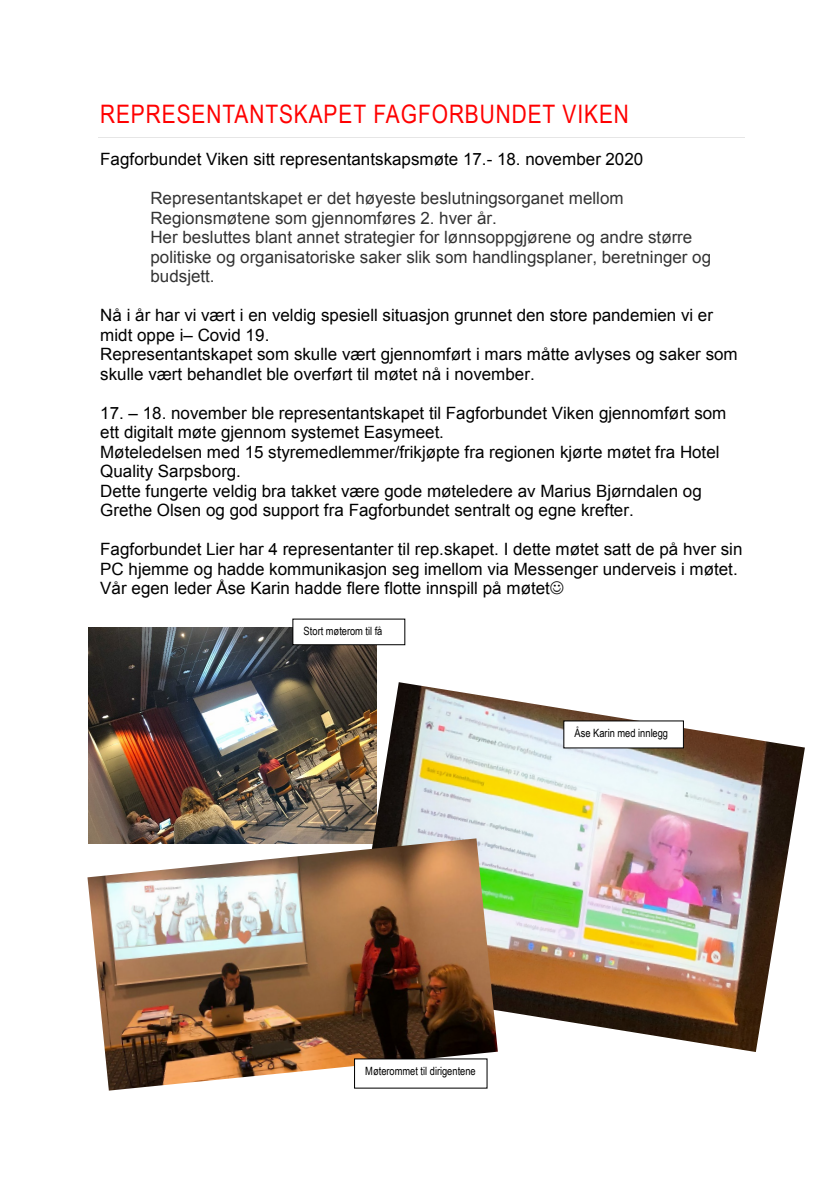
<style>
.page{position:relative;width:840px;height:1191px;background:#fff}
.page>*{position:absolute;margin:0;border:0;box-sizing:border-box;transform-origin:0 0}
.t1{font:25.4px "Arial Narrow";letter-spacing:.035em;color:#f00}
.t2{font:17px/19.6px "Arial";color:#000}
.t3{font:17px/19.6px "Arial";color:#333}
.t4{font:11.4px "Arial Narrow";letter-spacing:-.005em;color:#000}
</style>
<div class="page">
<img style="left:88px;top:628px;width:288px;height:210px">
<hr style="left:98px;top:137px;width:646px;height:1px;background:#e6e6e6">
<img style="left:349px;top:682px;width:455px;height:370px">
<img style="left:87px;top:838px;width:410px;height:252px">
<div style="left:293px;top:619px;width:111px;height:25px;background:#fff"></div>
<div style="left:292px;top:618px;width:113px;height:27px;border:1px solid #000"></div>
<div style="left:563px;top:721px;width:120px;height:27px;background:#fff"></div>
<div style="left:354px;top:1059px;width:133px;height:29px;background:#fff"></div>
<p class="t1" style="left:100px;top:96px;width:530px">REPRESENTANTSKAPET FAGFORBUNDET VIKEN</p>
<p class="t2" style="left:100px;top:149px;width:544px">Fagforbundet Viken sitt representantskapsmøte 17.- 18. november 2020</p>
<p class="t3" style="left:150px;top:188px;width:562px">Representantskapet er det høyeste beslutningsorganet mellom Regionsmøtene som gjennomføres 2. hver år.<br>Her besluttes blant annet strategier for lønnsoppgjørene og andre større politiske og organisatoriske saker slik som handlingsplaner, beretninger og budsjett.</p>
<p class="t2" style="left:100px;top:305px;width:638px">Nå i år har vi vært i en veldig spesiell situasjon grunnet den store pandemien vi er midt oppe i– Covid 19.<br>Representantskapet som skulle vært gjennomført i mars måtte avlyses og saker som skulle vært behandlet ble overført til møtet nå i november.</p>
<p class="t2" style="left:100px;top:403px;width:627px">17. – 18. november ble representantskapet til Fagforbundet Viken gjennomført som ett digitalt møte gjennom systemet Easymeet.<br>Møteledelsen med 15 styremedlemmer/frikjøpte fra regionen kjørte møtet fra Hotel Quality Sarpsborg.<br>Dette fungerte veldig bra takket være gode møteledere av Marius Bjørndalen og Grethe Olsen og god support fra Fagforbundet sentralt og egne krefter.</p>
<p class="t2" style="left:100px;top:540px;width:643px">Fagforbundet Lier har 4 representanter til rep.skapet. I dette møtet satt de på hver sin<br>PC hjemme og hadde kommunikasjon seg imellom via Messenger underveis i møtet.<br>Vår egen leder Åse Karin hadde flere flotte innspill på møtet</p>
<p class="t4" style="left:303px;top:622px;width:80px">Stort møterom til få</p>
<p class="t4" style="left:574px;top:724px;width:95px">Åse Karin med innlegg</p>
<p class="t4" style="left:365px;top:1062px;width:112px">Møterommet til dirigentene</p>
</div>
